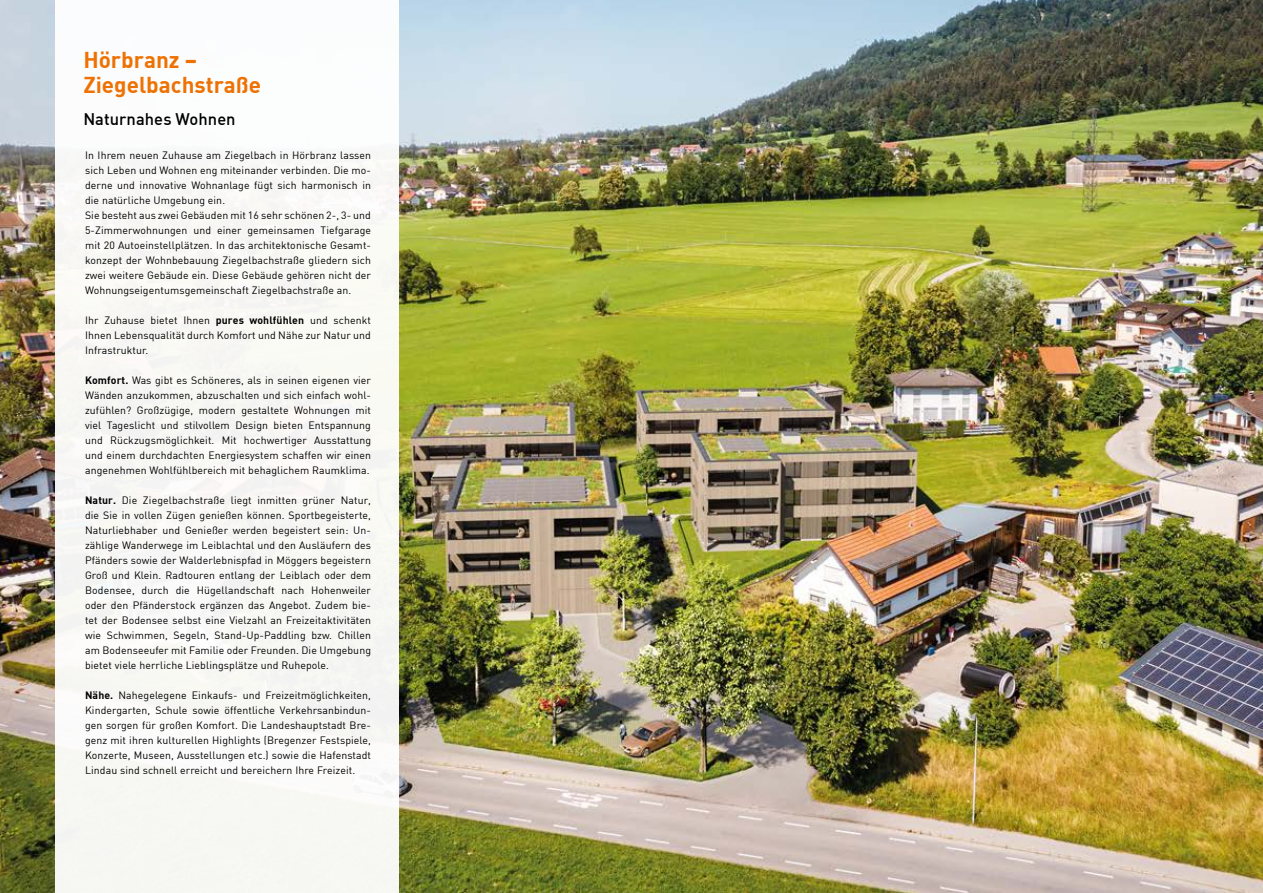
<style>
.page{position:relative;width:1263px;height:893px;background:#fff}
.page>*{position:absolute;margin:0;border:0;box-sizing:border-box;transform-origin:0 0}
.t1{font:700 22.5px/25px "DIN";color:#ee7203}
.t2{font:500 16.5px "DIN";color:#000}
.t3{font:10.5px/15px "DIN";letter-spacing:.01em;color:#000;text-align:justify}
.s1{font-weight:700}
</style>
<div class="page">
<img style="left:0;top:0;width:1263px;height:893px">
<div style="left:56px;top:0;width:343px;height:893px;background:#f8f8f4"></div>
<h1 class="t1" style="left:83px;top:47px;width:179px">Hörbranz –<br>Ziegelbachstraße</h1>
<h2 class="t2" style="left:83px;top:108px;width:154px">Naturnahes Wohnen</h2>
<p class="t3" style="left:85px;top:147px;width:287px;text-align:left">In Ihrem neuen Zuhause am Ziegelbach in Hörbranz lassen sich Leben und Wohnen eng miteinander verbinden. Die mo&shy;derne und innovative Wohnanlage fügt sich harmonisch in die natürliche Umgebung ein.<br>Sie besteht aus zwei Gebäuden mit 16 sehr schönen 2-, 3- und 5-Zimmerwohnungen und einer gemeinsamen Tiefgarage mit 20 Autoeinstellplätzen. In das architektonische Gesamt&shy;konzept der Wohnbebauung Ziegelbachstraße gliedern sich zwei weitere Gebäude ein. Diese Gebäude gehören nicht der Wohnungseigentumsgemeinschaft Ziegelbachstraße an.</p>
<p class="t3" style="left:85px;top:312px;width:287px">Ihr Zuhause bietet Ihnen <span class="s1">pures wohlfühlen</span> und schenkt Ihnen Lebensqualität durch Komfort und Nähe zur Natur und Infrastruktur.</p>
<p class="t3" style="left:85px;top:372px;width:287px"><span class="s1">Komfort.</span> Was gibt es Schöneres, als in seinen eigenen vier Wänden anzukommen, abzuschalten und sich einfach wohl&shy;zufühlen? Großzügige, modern gestaltete Wohnungen mit viel Tageslicht und stilvollem Design bieten Entspannung und Rückzugsmöglichkeit. Mit hochwertiger Ausstattung und einem durchdachten Energiesystem schaffen wir einen angenehmen Wohlfühlbereich mit behaglichem Raumklima.</p>
<p class="t3" style="left:85px;top:492px;width:287px"><span class="s1">Natur.</span> Die Ziegelbachstraße liegt inmitten grüner Natur, die Sie in vollen Zügen genießen können. Sportbegeisterte, Naturliebhaber und Genießer werden begeistert sein: Un&shy;zählige Wanderwege im Leiblachtal und den Ausläufern des Pfänders sowie der Walderlebnispfad in Möggers begeistern Groß und Klein. Radtouren entlang der Leiblach oder dem Bodensee, durch die Hügellandschaft nach Hohenweiler oder den Pfänderstock ergänzen das Angebot. Zudem bie&shy;tet der Bodensee selbst eine Vielzahl an Freizeitaktivitäten wie Schwimmen, Segeln, Stand-Up-Paddling bzw. Chillen am Bodenseeufer mit Familie oder Freunden. Die Umgebung bietet viele herrliche Lieblingsplätze und Ruhepole.</p>
<p class="t3" style="left:85px;top:687px;width:287px"><span class="s1">Nähe.</span> Nahegelegene Einkaufs- und Freizeitmöglichkeiten, Kindergarten, Schule sowie öffentliche Verkehrsanbindun&shy;gen sorgen für großen Komfort. Die Landeshauptstadt Bre&shy;genz mit ihren kulturellen Highlights (Bregenzer Festspiele, Konzerte, Museen, Ausstellungen etc.) sowie die Hafenstadt Lindau sind schnell erreicht und bereichern Ihre Freizeit.</p>
</div>
